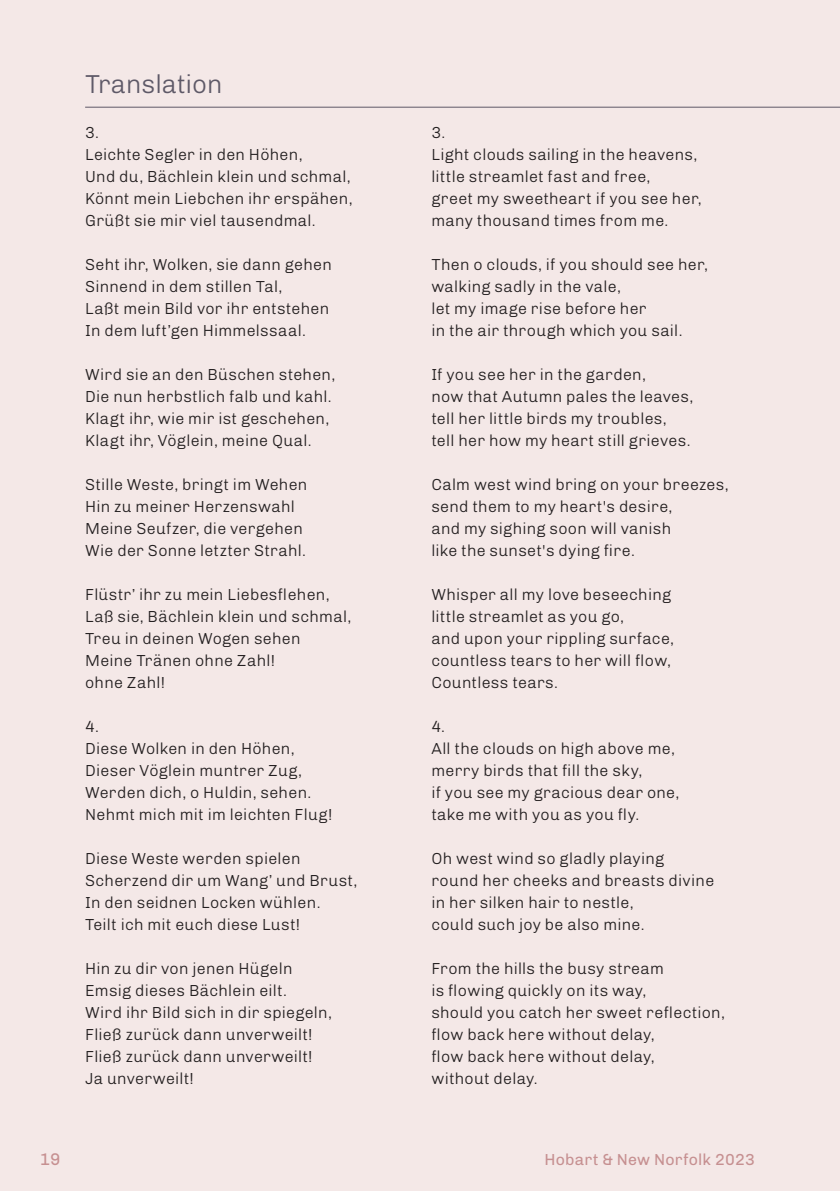
<style>
.page{position:relative;width:840px;height:1191px;background:#fff}
.page>*{position:absolute;margin:0;border:0;box-sizing:border-box;transform-origin:0 0}
.HEADING_3{font:300 26px "Chivo";letter-spacing:-.005em;color:#5e5967}
.t1{font:17px "Chivo";color:#c69091}
.lyrics{font:300 16px "Chivo";letter-spacing:.015em;color:#231f20}
.t2{font:16px "Chivo";letter-spacing:.015em;color:#c69091}
</style>
<div class="page">
<div style="left:0;top:0;width:839px;height:1191px;background:#f4e8e7"></div>
<hr style="left:85px;top:107px;width:754px;height:1px;background:#5e5967">
<p class="HEADING_3" style="left:85px;top:64px;width:139px">Translation</p>
<p class="lyrics" style="left:85px;top:121px;width:15px">3.</p>
<p class="lyrics" style="left:85px;top:143px;width:219px">Leichte Segler in den Höhen,</p>
<p class="lyrics" style="left:85px;top:165px;width:267px">Und du, Bächlein klein und schmal,</p>
<p class="lyrics" style="left:85px;top:187px;width:269px">Könnt mein Liebchen ihr erspähen,</p>
<p class="lyrics" style="left:85px;top:209px;width:232px">Grüßt sie mir viel tausendmal.</p>
<p class="lyrics" style="left:85px;top:253px;width:248px">Seht ihr, Wolken, sie dann gehen</p>
<p class="lyrics" style="left:85px;top:275px;width:198px">Sinnend in dem stillen Tal,</p>
<p class="lyrics" style="left:85px;top:297px;width:245px">Laßt mein Bild vor ihr entstehen</p>
<p class="lyrics" style="left:85px;top:319px;width:222px">In dem luft’gen Himmelssaal.</p>
<p class="lyrics" style="left:85px;top:363px;width:251px">Wird sie an den Büschen stehen,</p>
<p class="lyrics" style="left:85px;top:385px;width:248px">Die nun herbstlich falb und kahl.</p>
<p class="lyrics" style="left:85px;top:407px;width:245px">Klagt ihr, wie mir ist geschehen,</p>
<p class="lyrics" style="left:85px;top:429px;width:228px">Klagt ihr, Vöglein, meine Qual.</p>
<p class="lyrics" style="left:85px;top:473px;width:224px">Stille Weste, bringt im Wehen</p>
<p class="lyrics" style="left:85px;top:495px;width:211px">Hin zu meiner Herzenswahl</p>
<p class="lyrics" style="left:85px;top:517px;width:219px">Meine Seufzer, die vergehen</p>
<p class="lyrics" style="left:85px;top:539px;width:222px">Wie der Sonne letzter Strahl.</p>
<p class="lyrics" style="left:85px;top:583px;width:246px">Flüstr’ ihr zu mein Liebesflehen,</p>
<p class="lyrics" style="left:85px;top:605px;width:267px">Laß sie, Bächlein klein und schmal,</p>
<p class="lyrics" style="left:85px;top:627px;width:217px">Treu in deinen Wogen sehen</p>
<p class="lyrics" style="left:85px;top:649px;width:191px">Meine Tränen ohne Zahl!</p>
<p class="lyrics" style="left:85px;top:671px;width:81px">ohne Zahl!</p>
<p class="lyrics" style="left:85px;top:715px;width:15px">4.</p>
<p class="lyrics" style="left:85px;top:737px;width:211px">Diese Wolken in den Höhen,</p>
<p class="lyrics" style="left:85px;top:759px;width:218px">Dieser Vöglein muntrer Zug,</p>
<p class="lyrics" style="left:85px;top:781px;width:227px">Werden dich, o Huldin, sehen.</p>
<p class="lyrics" style="left:85px;top:803px;width:249px">Nehmt mich mit im leichten Flug!</p>
<p class="lyrics" style="left:85px;top:847px;width:217px">Diese Weste werden spielen</p>
<p class="lyrics" style="left:85px;top:869px;width:273px">Scherzend dir um Wang’ und Brust,</p>
<p class="lyrics" style="left:85px;top:891px;width:237px">In den seidnen Locken wühlen.</p>
<p class="lyrics" style="left:85px;top:913px;width:216px">Teilt ich mit euch diese Lust!</p>
<p class="lyrics" style="left:85px;top:957px;width:209px">Hin zu dir von jenen Hügeln</p>
<p class="lyrics" style="left:85px;top:979px;width:203px">Emsig dieses Bächlein eilt.</p>
<p class="lyrics" style="left:85px;top:1001px;width:248px">Wird ihr Bild sich in dir spiegeln,</p>
<p class="lyrics" style="left:85px;top:1023px;width:229px">Fließ zurück dann unverweilt!</p>
<p class="lyrics" style="left:85px;top:1045px;width:229px">Fließ zurück dann unverweilt!</p>
<p class="lyrics" style="left:85px;top:1067px;width:110px">Ja unverweilt!</p>
<p class="lyrics" style="left:431px;top:121px;width:15px">3.</p>
<p class="lyrics" style="left:431px;top:143px;width:267px">Light clouds sailing in the heavens,</p>
<p class="lyrics" style="left:431px;top:165px;width:220px">little streamlet fast and free,</p>
<p class="lyrics" style="left:431px;top:187px;width:272px">greet my sweetheart if you see her,</p>
<p class="lyrics" style="left:431px;top:209px;width:238px">many thousand times from me.</p>
<p class="lyrics" style="left:431px;top:253px;width:278px">Then o clouds, if you should see her,</p>
<p class="lyrics" style="left:431px;top:275px;width:191px">walking sadly in the vale,</p>
<p class="lyrics" style="left:431px;top:297px;width:217px">let my image rise before her</p>
<p class="lyrics" style="left:431px;top:319px;width:252px">in the air through which you sail.</p>
<p class="lyrics" style="left:431px;top:363px;width:216px">If you see her in the garden,</p>
<p class="lyrics" style="left:431px;top:385px;width:263px">now that Autumn pales the leaves,</p>
<p class="lyrics" style="left:431px;top:407px;width:237px">tell her little birds my troubles,</p>
<p class="lyrics" style="left:431px;top:429px;width:260px">tell her how my heart still grieves.</p>
<p class="lyrics" style="left:431px;top:473px;width:298px">Calm west wind bring on your breezes,</p>
<p class="lyrics" style="left:431px;top:495px;width:242px">send them to my heart's desire,</p>
<p class="lyrics" style="left:431px;top:517px;width:241px">and my sighing soon will vanish</p>
<p class="lyrics" style="left:431px;top:539px;width:205px">like the sunset's dying fire.</p>
<p class="lyrics" style="left:431px;top:583px;width:241px">Whisper all my love beseeching</p>
<p class="lyrics" style="left:431px;top:605px;width:194px">little streamlet as you go,</p>
<p class="lyrics" style="left:431px;top:627px;width:244px">and upon your rippling surface,</p>
<p class="lyrics" style="left:431px;top:649px;width:241px">countless tears to her will flow,</p>
<p class="lyrics" style="left:431px;top:671px;width:128px">Countless tears.</p>
<p class="lyrics" style="left:431px;top:715px;width:15px">4.</p>
<p class="lyrics" style="left:431px;top:737px;width:245px">All the clouds on high above me,</p>
<p class="lyrics" style="left:431px;top:759px;width:212px">merry birds that fill the sky,</p>
<p class="lyrics" style="left:431px;top:781px;width:249px">if you see my gracious dear one,</p>
<p class="lyrics" style="left:431px;top:803px;width:209px">take me with you as you fly.</p>
<p class="lyrics" style="left:431px;top:847px;width:234px">Oh west wind so gladly playing</p>
<p class="lyrics" style="left:431px;top:869px;width:284px">round her cheeks and breasts divine</p>
<p class="lyrics" style="left:431px;top:891px;width:203px">in her silken hair to nestle,</p>
<p class="lyrics" style="left:431px;top:913px;width:214px">could such joy be also mine.</p>
<p class="lyrics" style="left:431px;top:957px;width:234px">From the hills the busy stream</p>
<p class="lyrics" style="left:431px;top:979px;width:216px">is flowing quickly on its way,</p>
<p class="lyrics" style="left:431px;top:1001px;width:295px">should you catch her sweet reflection,</p>
<p class="lyrics" style="left:431px;top:1023px;width:225px">flow back here without delay,</p>
<p class="lyrics" style="left:431px;top:1045px;width:225px">flow back here without delay,</p>
<p class="lyrics" style="left:431px;top:1067px;width:108px">without delay.</p>
<p class="t1" style="left:40px;top:1146px;width:22px">19</p>
<p class="t2" style="left:544px;top:1147px;width:212px">Hobart &amp; New Norfolk 2023</p>
</div>
